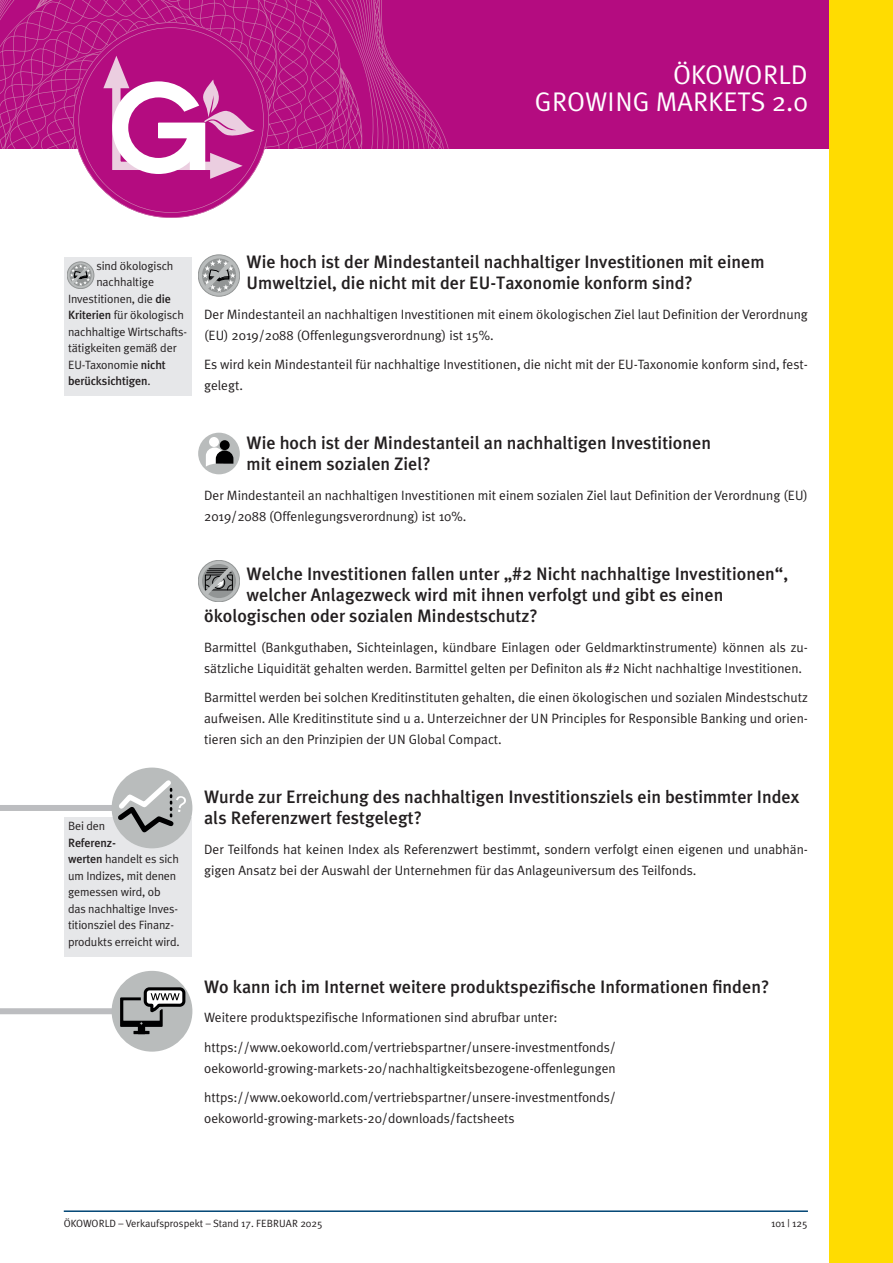
<style>
.page{position:relative;width:893px;height:1263px;background:#fff}
.page>*{position:absolute;margin:0;border:0;box-sizing:border-box;transform-origin:0 0}
.t1{font:27px/27px "Meta Plus Normal";color:#fff;text-align:right}
.t2{font:500 18px/21px "Meta Plus";color:#231f20}
.t3{font:13.5px/21px "Meta Plus Normal";color:#231f20}
.t4{font:12px/16.5px "Meta Plus Normal";letter-spacing:-.01em;color:#231f20}
.t5{font:500 12px "Meta Plus";letter-spacing:-.01em;color:#231f20}
.t6{font:10.5px "Meta Plus Normal";color:#231f20}
.s1{font-family:"Meta Plus";font-weight:500}
.s2{font-family:"Meta Plus Normal";font-weight:400}
</style>
<div class="page">
<div style="left:0;top:0;width:893px;height:149px;background:#b40c80"></div>
<svg style="left:0;top:0;width:373px;height:149px"></svg>
<svg style="left:373px;top:0;width:76px;height:149px"></svg>
<div style="left:829px;top:0;width:64px;height:1263px;background:#ffdc01"></div>
<hr style="left:64px;top:1210px;width:744px;height:2px;background:#014575">
<svg style="left:198px;top:255px;width:42px;height:41px"></svg>
<div style="left:198px;top:255px;width:42px;height:41px;border:1px solid #929595;border-radius:50%"></div>
<div style="left:202px;top:258px;width:34px;height:34px;background:#aaadad;border-radius:50%"></div>
<svg style="left:202px;top:259px;width:34px;height:33px"></svg>
<svg style="left:73px;top:22px;width:196px;height:196px"></svg>
<div style="left:64px;top:817px;width:127px;height:140px;background:#e6e7e9"></div>
<div style="left:0;top:805px;width:122px;height:6px;background:#bcbdc0"></div>
<div style="left:112px;top:767px;width:80px;height:81px;background:#b9bcbc;border-radius:50%"></div>
<svg style="left:113px;top:775px;width:73px;height:62px"></svg>
<div style="left:0;top:1008px;width:122px;height:6px;background:#bcbdc0"></div>
<div style="left:112px;top:971px;width:80px;height:81px;background:#b9bcbc;border-radius:50%"></div>
<div style="left:120px;top:997px;width:43px;height:30px;background:#000001"></div>
<div style="left:123px;top:1000px;width:37px;height:21px;background:#b9bcbc"></div>
<div style="left:138px;top:1026px;width:7px;height:8px;background:#000001"></div>
<hr style="left:133px;top:1031px;width:17px;height:3px;background:#000001">
<svg style="left:139px;top:986px;width:49px;height:30px"></svg>
<div style="left:198px;top:433px;width:42px;height:41px;background:#b9bcbc;border-radius:50%"></div>
<div style="left:209px;top:437px;width:10px;height:10px;background:#fff;border-radius:50%"></div>
<div style="left:220px;top:440px;width:10px;height:10px;background:#000001;border-radius:50%"></div>
<svg style="left:206px;top:447px;width:27px;height:20px"></svg>
<svg style="left:198px;top:560px;width:42px;height:42px"></svg>
<div style="left:198px;top:560px;width:42px;height:42px;border:1px solid #929595;border-radius:50%"></div>
<div style="left:202px;top:564px;width:34px;height:34px;background:#929595;border-radius:50%"></div>
<svg style="left:204px;top:566px;width:29px;height:29px"></svg>
<div style="left:64px;top:257px;width:127px;height:138px;background:#e6e7e9"></div>
<svg style="left:67px;top:262px;width:27px;height:27px"></svg>
<div style="left:67px;top:262px;width:27px;height:27px;border:1px solid #929595;border-radius:50%"></div>
<div style="left:70px;top:264px;width:22px;height:22px;background:#a6a9a9;border-radius:50%"></div>
<svg style="left:70px;top:264px;width:21px;height:25px"></svg>
<h1 class="t1" style="left:535px;top:60px;width:274px">ÖKOWORLD<br>GROWING MARKETS 2.0</h1>
<p class="t4" style="left:96px;top:257px;width:79px">sind ökologisch</p>
<p class="t4" style="left:96px;top:274px;width:59px">nachhaltige</p>
<p class="t4" style="left:68px;top:290px;width:105px">Investitionen, die <span class="s1">die</span></p>
<p class="t4" style="left:68px;top:307px;width:117px"><span class="s1">Kriterien</span> für ökologisch</p>
<p class="t4" style="left:68px;top:323px;width:121px">nachhaltige Wirtschafts-</p>
<p class="t4" style="left:68px;top:340px;width:110px">tätigkeiten gemäß der</p>
<p class="t4" style="left:68px;top:356px;width:99px">EU-Taxonomie <span class="s1">nicht</span></p>
<p class="t5" style="left:68px;top:374px;width:84px">berücksichtigen<span class="s2">.</span></p>
<p class="t4" style="left:68px;top:818px;width:39px">Bei den</p>
<p class="t5" style="left:68px;top:836px;width:49px">Referenz-</p>
<p class="t4" style="left:68px;top:851px;width:113px"><span class="s1">werten</span> handelt es sich um Indizes, mit denen gemessen wird, ob das nachhaltige Inves&shy;titionsziel des Finanz&shy;produkts erreicht wird.</p>
<h2 class="t2" style="left:247px;top:252px;width:519px">Wie hoch ist der Mindestanteil nachhaltiger Investitionen mit einem<br>Umweltziel, die nicht mit der EU-Taxonomie konform sind?</h2>
<p class="t3" style="left:204px;top:304px;width:605px">Der Mindestanteil an nachhaltigen Investitionen mit einem ökologischen Ziel laut Definition der Verordnung (EU) 2019/2088 (Offenlegungsverordnung) ist 15%.</p>
<p class="t3" style="left:204px;top:354px;width:605px">Es wird kein Mindestanteil für nachhaltige Investitionen, die nicht mit der EU-Taxonomie konform sind, fest&shy;gelegt.</p>
<h2 class="t2" style="left:247px;top:433px;width:466px">Wie hoch ist der Mindestanteil an nachhaltigen Investitionen mit einem sozialen Ziel?</h2>
<p class="t3" style="left:204px;top:485px;width:605px">Der Mindestanteil an nachhaltigen Investitionen mit einem sozialen Ziel laut Definition der Verordnung (EU)<br>2019/2088 (Offenlegungsverordnung) ist 10%.</p>
<h2 class="t2" style="left:247px;top:563px;width:543px">Welche Investitionen fallen unter „#2 Nicht nachhaltige Investitionen“,</h2>
<h2 class="t2" style="left:247px;top:584px;width:478px">welcher Anlagezweck wird mit ihnen verfolgt und gibt es einen</h2>
<h2 class="t2" style="left:204px;top:605px;width:335px">ökologischen oder sozialen Mindestschutz?</h2>
<p class="t3" style="left:204px;top:636px;width:605px">Barmittel (Bankguthaben, Sichteinlagen, kündbare Einlagen oder Geldmarktinstrumente) können als zu&shy;sätzliche Liquidität gehalten werden. Barmittel gelten per Definiton als #2 Nicht nachhaltige Investitionen.</p>
<p class="t3" style="left:204px;top:687px;width:605px;text-align:justify">Barmittel werden bei solchen Kreditinstituten gehalten, die einen ökologischen und sozialen Mindestschutz aufweisen. Alle Kreditinstitute sind u a. Unterzeichner der UN Principles for Responsible Banking und orien&shy;tieren sich an den Prinzipien der UN Global Compact.</p>
<h2 class="t2" style="left:204px;top:786px;width:597px">Wurde zur Erreichung des nachhaltigen Investitionsziels ein bestimmter Index als Referenzwert festgelegt?</h2>
<p class="t3" style="left:204px;top:838px;width:605px">Der Teilfonds hat keinen Index als Referenzwert bestimmt, sondern verfolgt einen eigenen und unabhän&shy;gigen Ansatz bei der Auswahl der Unternehmen für das Anlageuniversum des Teilfonds.</p>
<h2 class="t2" style="left:204px;top:976px;width:567px">Wo kann ich im Internet weitere produktspezifische Informationen finden?</h2>
<p class="t3" style="left:204px;top:1002px;width:413px;line-height:29.5px">Weitere produktspezifische Informationen sind abrufbar unter: https://www.oekoworld.com/vertriebspartner/unsere-investmentfonds/</p>
<p class="t3" style="left:204px;top:1053px;width:413px;line-height:29.5px">oekoworld-growing-markets-20/nachhaltigkeitsbezogene-offenlegungen https://www.oekoworld.com/vertriebspartner/unsere-investmentfonds/</p>
<p class="t3" style="left:204px;top:1108px;width:312px">oekoworld-growing-markets-20/downloads/factsheets</p>
<p class="t6" style="left:64px;top:1217px;width:261px">ÖKOWORLD – Verkaufsprospekt – Stand 17. FEBRUAR 2025</p>
<p class="t6" style="left:771px;top:1217px;width:38px">101 | 125</p>
</div>
